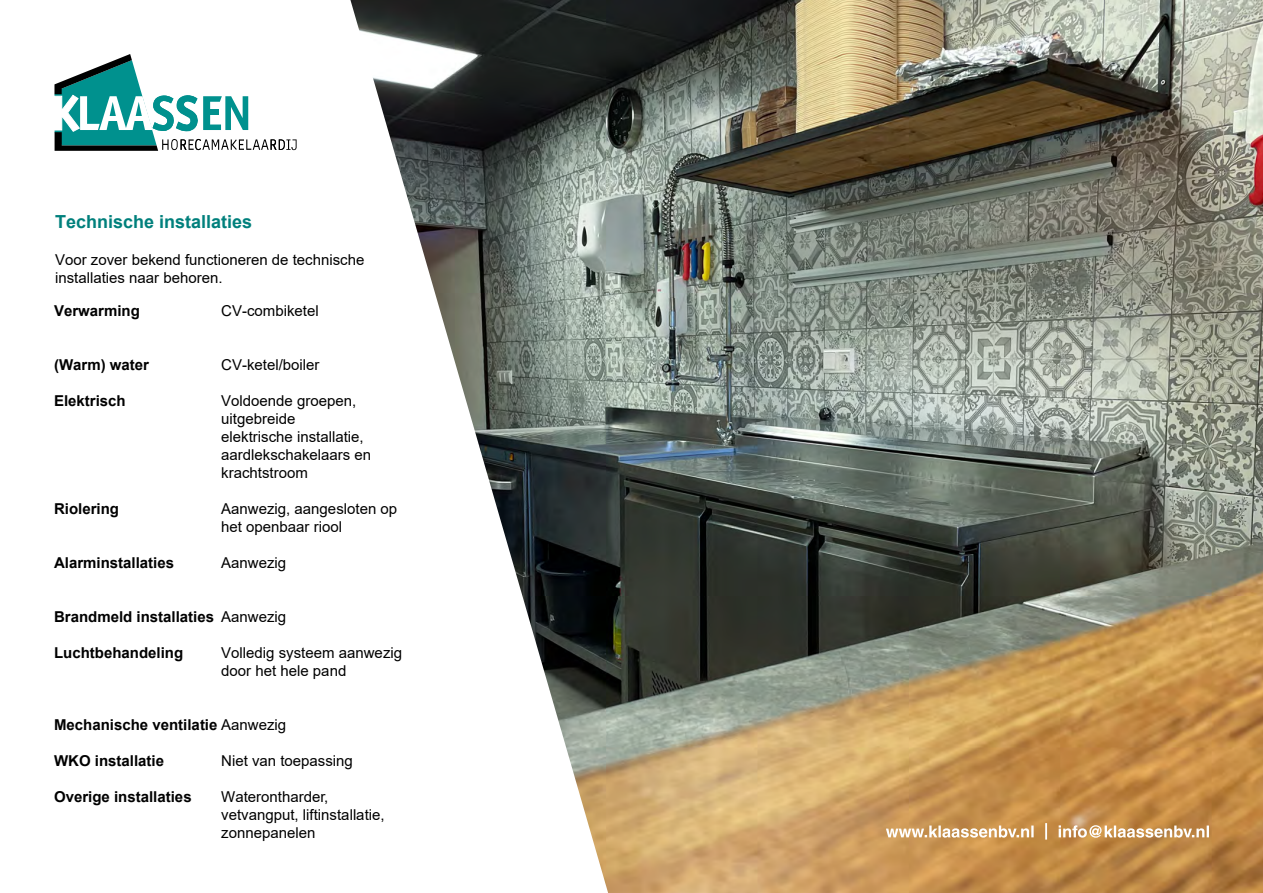
<style>
.page{position:relative;width:1263px;height:893px;background:#fff}
.page>*{position:absolute;margin:0;border:0;box-sizing:border-box;transform-origin:0 0}
.t1{font:700 18px "Arial";color:#00807c}
.t2{font:15px/18px "Arial";color:#000}
.t3{font:700 15px "Arial";color:#000}
.s1{font-weight:400}
</style>
<div class="page">
<img style="left:608px;top:0;width:655px;height:893px">
<svg style="left:350px;top:0;width:258px;height:892px"></svg>
<svg style="left:886px;top:823px;width:323px;height:17px"></svg>
<svg style="left:54px;top:54px;width:243px;height:97px"></svg>
<p class="t1" style="left:55px;top:209px;width:199px">Technische installaties</p>
<p class="t2" style="left:55px;top:251px;width:311px">Voor zover bekend functioneren de technische installaties naar behoren.</p>
<p class="t2" style="left:221px;top:302px;width:99px">CV-combiketel</p>
<p class="t3" style="left:54px;top:300px;width:87px">Verwarming</p>
<p class="t3" style="left:54px;top:354px;width:97px">(Warm) water</p>
<p class="t3" style="left:54px;top:390px;width:73px">Elektrisch</p>
<p class="t2" style="left:221px;top:356px;width:100px">CV-ketel/boiler</p>
<p class="t2" style="left:221px;top:392px;width:152px">Voldoende groepen, uitgebreide<br>elektrische installatie, aardlekschakelaars en krachtstroom</p>
<p class="t2" style="left:221px;top:500px;width:177px">Aanwezig, aangesloten op het openbaar riool</p>
<p class="t2" style="left:221px;top:554px;width:67px">Aanwezig</p>
<p class="t2" style="left:221px;top:608px;width:67px">Aanwezig</p>
<p class="t2" style="left:221px;top:644px;width:182px">Volledig systeem aanwezig door het hele pand</p>
<p class="t3" style="left:54px;top:714px;width:234px">Mechanische ventilatie <span class="s1">Aanwezig</span></p>
<p class="t2" style="left:221px;top:752px;width:133px">Niet van toepassing</p>
<p class="t2" style="left:221px;top:788px;width:165px">Waterontharder, vetvangput, liftinstallatie, zonnepanelen</p>
<p class="t3" style="left:54px;top:498px;width:67px">Riolering</p>
<p class="t3" style="left:54px;top:552px;width:122px">Alarminstallaties</p>
<p class="t3" style="left:54px;top:606px;width:162px">Brandmeld installaties</p>
<p class="t3" style="left:54px;top:642px;width:131px">Luchtbehandeling</p>
<p class="t3" style="left:54px;top:750px;width:112px">WKO installatie</p>
<p class="t3" style="left:54px;top:786px;width:139px">Overige installaties</p>
</div>
